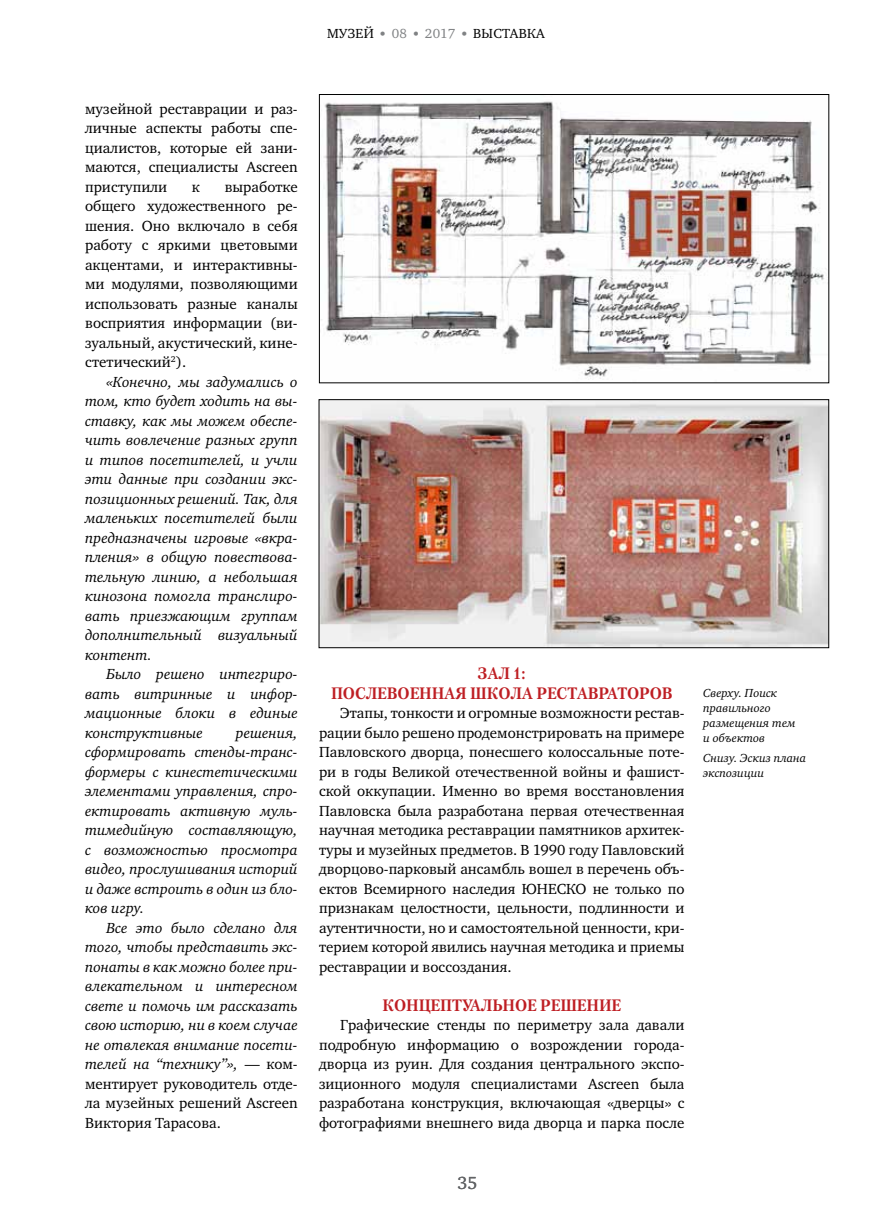
<style>
.page{position:relative;width:872px;height:1212px;background:#fff}
.page>*{position:absolute;margin:0;border:0;box-sizing:border-box;transform-origin:0 0}
.t1{font:18px "Charter C";color:#626466}
.t2{font:700 16.5px "Petersburg C";color:#be1e23;scale:.9 1}
.t3{font:15px/19.5px "Charter C";color:#000;text-align:justify}
.t4{font:italic 15px/19.5px "Charter C";color:#000;text-align:justify}
.t5{font:13.5px "Charter C";letter-spacing:.02em;color:#000}
.t6{font:13.5px "Charter C";letter-spacing:.015em;color:#808284}
.t7{font:italic 12px/15px "Charter C";color:#000}
.s1{font-style:normal}
</style>
<div class="page">
<img style="left:321px;top:99px;width:505px;height:280px">
<div style="left:319px;top:94px;width:510px;height:289px;border:1px solid #000"></div>
<img style="left:321px;top:401px;width:506px;height:245px">
<div style="left:319px;top:399px;width:510px;height:249px;border:1px solid #000"></div>
<p class="t5" style="left:327px;top:26px;width:48px">музей</p>
<p class="t6" style="left:380px;top:26px;width:28px">● 08</p>
<p class="t6" style="left:414px;top:26px;width:43px">● 2017</p>
<p class="t5" style="left:462px;top:26px;width:84px"><sup>●</sup> Выставка</p>
<p class="t3" style="left:85px;top:99px;width:214px">музейной реставрации и раз&shy;личные аспекты работы спе&shy;циалистов, которые ей зани&shy;маются, специалисты Ascreen приступили</p>
<p class="t3" style="left:85px;top:177px;width:214px;text-indent:140px">выработке общего художественного ре&shy;шения. Оно включало в себя работу с яркими цветовыми акцентами, и интерактивны&shy;ми модулями, позволяющими использовать разные каналы восприятия информации (ви&shy;зуальный, акустический, кине&shy;стетический<sup>2</sup>).</p>
<p class="t4" style="left:85px;top:372px;width:214px;text-indent:21px">«Конечно, мы задумались о том, кто будет ходить на вы&shy;ставку, как мы можем обеспе&shy;чить вовлечение разных групп и типов посетителей, и учли эти данные при создании экс&shy;позиционных решений. Так, для маленьких посетителей были предназначены игровые «вкра&shy;пления» в общую повествова&shy;тельную линию, а небольшая кинозона помогла транслиро&shy;вать приезжающим группам дополнительный визуальный контент.</p>
<p class="t4" style="left:85px;top:665px;width:214px;text-indent:21px">Было решено интегриро&shy;вать витринные и инфор&shy;мационные блоки в единые конструктивные</p>
<p class="t3" style="left:192px;top:177px;width:10px">к</p>
<p class="t4" style="left:85px;top:723px;width:214px;text-indent:151px">решения, сформировать стенды-транс&shy;формеры с кинестетическими элементами управления, спро&shy;ектировать активную муль&shy;тимедийную составляющую, с возможностью просмотра видео, прослушивания историй и даже встроить в один из бло&shy;ков игру.</p>
<p class="t4" style="left:85px;top:918px;width:214px;text-indent:21px">Все это было сделано для того, чтобы представить экс&shy;понаты в как можно более при&shy;влекательном и интересном свете и помочь им рассказать свою историю, ни в коем случае не отвлекая внимание посети&shy;телей на “технику”», <span class="s1">— ком&shy;ментирует руководитель отде&shy;ла музейных решений Ascreen Виктория Тарасова.</span></p>
<p class="t2" style="left:477px;top:663px;width:55px">Зал 1:</p>
<p class="t2" style="left:331px;top:683px;width:27px">Послевоенна</p>
<p class="t2" style="left:455px;top:683px;width:32px">я школа</p>
<p class="t2" style="left:536px;top:683px;width:13px">реставраторов</p>
<p class="t3" style="left:319px;top:704px;width:367px;text-indent:21px">Этапы, тонкости и огромные возможности рестав&shy;рации было решено продемонстрировать на примере Павловского дворца, понесшего колоссальные поте&shy;ри в годы Великой отечественной войны и фашист&shy;ской оккупации. Именно во время восстановления Павловска была разработана первая отечественная научная методика реставрации памятников архитек&shy;туры и музейных предметов. В 1990 году Павловский дворцово-парковый ансамбль вошел в перечень объ&shy;ектов Всемирного наследия ЮНЕС</p>
<p class="t3" style="left:319px;top:879px;width:367px;text-indent:247px">КО не только по признакам целостности, цельности, подлинности и аутентичности, но и самостоятельной ценности, кри&shy;терием которой явились научная методика и приемы реставрации и воссоздания.</p>
<p class="t2" style="left:382px;top:995px;width:27px">Концептуальное</p>
<p class="t2" style="left:540px;top:995px;width:14px">решение</p>
<p class="t3" style="left:319px;top:1016px;width:367px;text-indent:21px">Графические стенды по периметру зала давали подробную информацию о возрождении города&shy;дворца из руин. Для создания центрального экспо&shy;зиционного модуля специалистами Ascreen была разработана конструкция, включающая «дверцы» с фотографиями внешнего вида дворца и парка после</p>
<p class="t7" style="left:703px;top:686px;width:94px">Сверху. Поиск правильного размещения тем и объектов</p>
<p class="t7" style="left:703px;top:750px;width:105px">Снизу. Эскиз плана экспозиции</p>
<p class="t1" style="left:457px;top:1173px;width:22px">35</p>
</div>
